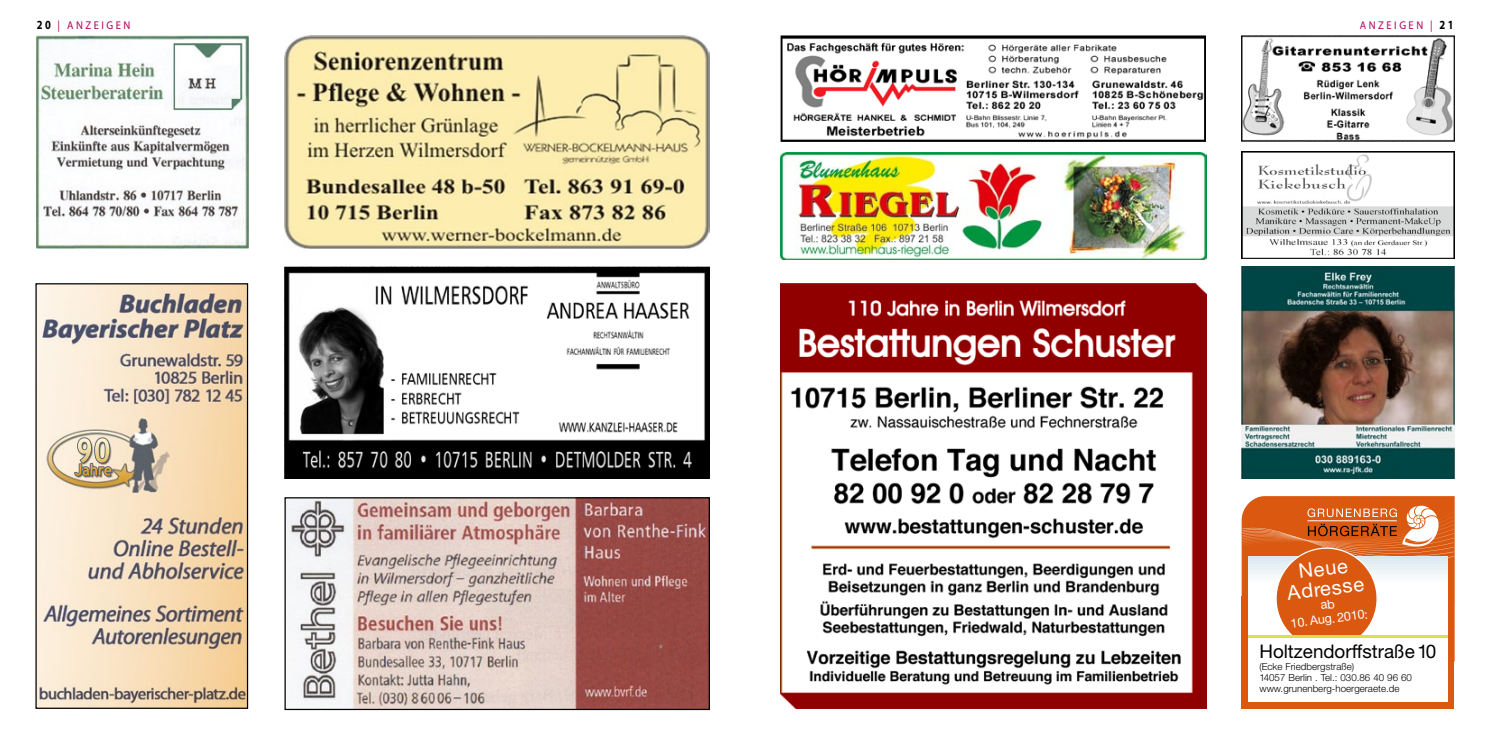
<style>
.page{position:relative;width:1489px;height:745px;background:#fff}
.page>*{position:absolute;margin:0;border:0;box-sizing:border-box;transform-origin:0 0}
.t1{font:20px/20px "Helvetica Neue";color:#fff;text-align:center}
.t2{font:18.75px "Helvetica Neue";color:#000}
.t3{font:12.5px "Helvetica Neue";color:#fff}
.t4{font:11.25px "Myriad Pro";letter-spacing:.24em;color:#b10057;scale:.93 1}
.t5{font:300 9.75px/11.2px "Helvetica Neue";color:#000}
.s1{font-weight:700;font-size:12.5px;color:#000}
</style>
<div class="page">
<img style="left:286px;top:499px;width:422px;height:208px">
<div style="left:284px;top:497px;width:426px;height:212px;border:1px solid #000"></div>
<img style="left:1241px;top:266px;width:212px;height:212px">
<img style="left:1241px;top:151px;width:212px;height:107px">
<img style="left:284px;top:35px;width:425px;height:213px">
<img style="left:783px;top:38px;width:419px;height:101px">
<div style="left:780px;top:35px;width:425px;height:107px;border:2px solid #000"></div>
<img style="left:284px;top:266px;width:425px;height:212px">
<img style="left:1241px;top:35px;width:212px;height:106px">
<div style="left:1241px;top:596px;width:212px;height:112px;background:#da5810"></div>
<div style="left:1248px;top:636px;width:199px;height:65px;background:#fff"></div>
<img style="left:37px;top:285px;width:209px;height:421px">
<img style="left:74px;top:437px;width:36px;height:39px">
<div style="left:35px;top:283px;width:213px;height:425px;border:1px solid #000"></div>
<img style="left:780px;top:283px;width:425px;height:425px">
<img style="left:780px;top:153px;width:425px;height:106px">
<img style="left:36px;top:35px;width:213px;height:213px">
<svg style="left:1241px;top:496px;width:212px;height:165px"></svg>
<p class="t4" style="left:37px;top:18px;width:100px"><span class="s1">20</span> | ANZ EIGEN</p>
<p class="t4" style="left:1359px;top:18px;width:102px">ANZ EIGEN | <span class="s1">21</span></p>
<h1 class="t1" style="left:1283px;top:562px;width:79px;rotate:-7deg">Neue<br>Adresse</h1>
<p class="t3" style="left:1289px;top:615px;width:79px;rotate:-7deg">10. Aug. 2010:</p>
<h2 class="t2" style="left:1259px;top:640px;width:178px">Holtzendorffstraße 10</h2>
<p class="t5" style="left:1259px;top:660px;width:154px">(Ecke Friedbergstraße)<br>14057 Berlin . Tel.: 030.86 40 96 60 www.grunenberg-hoergeraete.de</p>
</div>
